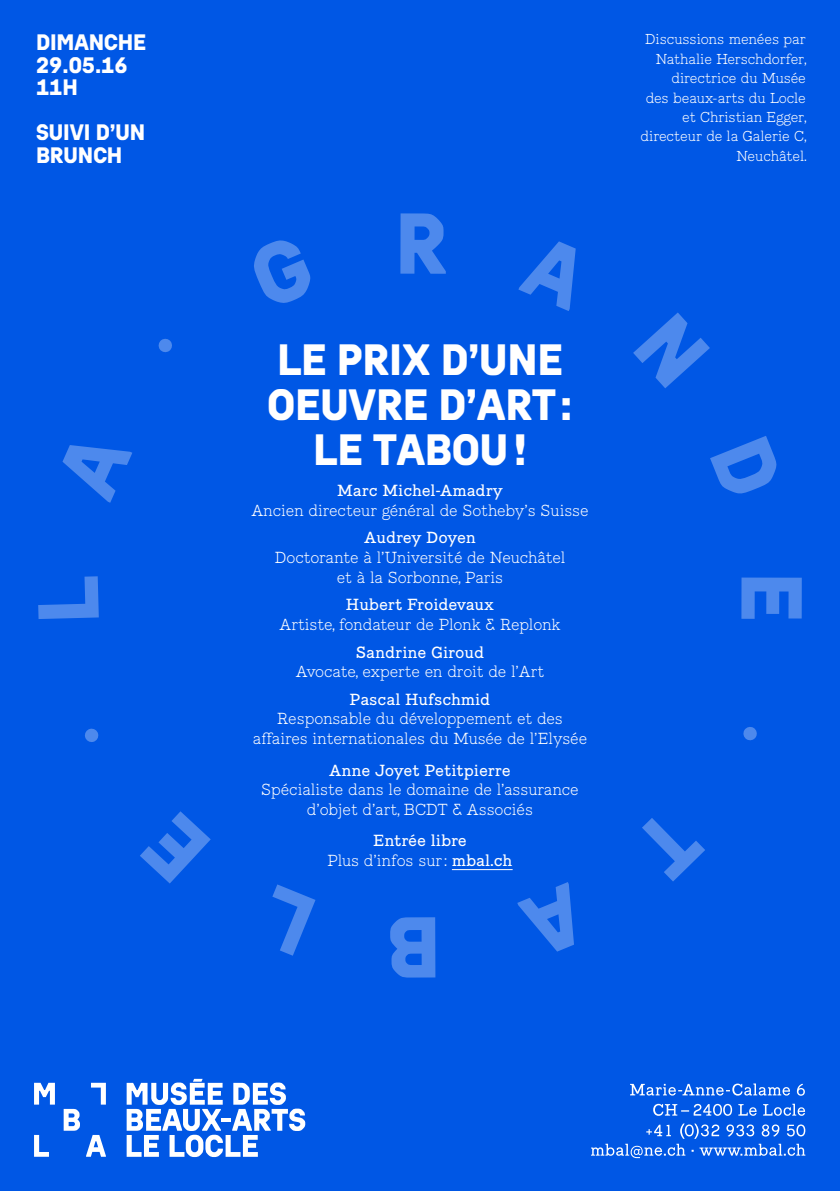
<style>
.page{position:relative;width:840px;height:1191px;background:#fff}
.page>*{position:absolute;margin:0;border:0;box-sizing:border-box;transform-origin:0 0}
.t1{font:700 42px/45px "MBAL";letter-spacing:-.005em;color:#fff;text-align:center}
.t2{font:700 21.4px/22.6px "MBAL";letter-spacing:-.005em;color:#fff}
.t3{font:300 15.6px/19.6px "Piek";letter-spacing:-.005em;color:#fff;text-align:center}
.t4{font:15.6px/19.6px "Piek";letter-spacing:-.005em;color:#fff;text-align:center}
.t5{font:300 14px/19.4px "Piek";letter-spacing:-.005em;color:#fff;text-align:right}
.s1{font-weight:300}
</style>
<div class="page">
<div style="left:0;top:0;width:839px;height:1191px;background:#0057e5"></div>
<svg style="left:34px;top:1082px;width:21px;height:22px"></svg>
<svg style="left:86px;top:1135px;width:20px;height:21px"></svg>
<svg style="left:34px;top:1135px;width:15px;height:21px"></svg>
<svg style="left:91px;top:1082px;width:15px;height:22px"></svg>
<svg style="left:64px;top:1108px;width:16px;height:22px"></svg>
<svg style="left:127px;top:1078px;width:178px;height:79px"></svg>
<svg style="left:591px;top:1123px;width:213px;height:35px"></svg>
<svg style="left:653px;top:1103px;width:151px;height:12px"></svg>
<svg style="left:630px;top:1083px;width:174px;height:12px"></svg>
<hr style="left:451px;top:869px;width:61px;height:1px;background:#fff">
<svg style="left:633px;top:312px;width:76px;height:76px"></svg>
<svg style="left:400px;top:213px;width:45px;height:61px"></svg>
<svg style="left:710px;top:436px;width:66px;height:58px"></svg>
<svg style="left:62px;top:445px;width:70px;height:58px"></svg>
<svg style="left:642px;top:818px;width:62px;height:63px"></svg>
<svg style="left:158px;top:338px;width:14px;height:15px"></svg>
<svg style="left:517px;top:882px;width:56px;height:69px"></svg>
<svg style="left:390px;top:917px;width:45px;height:60px"></svg>
<svg style="left:140px;top:811px;width:71px;height:72px"></svg>
<svg style="left:85px;top:728px;width:14px;height:14px"></svg>
<svg style="left:743px;top:727px;width:14px;height:14px"></svg>
<svg style="left:518px;top:241px;width:57px;height:70px"></svg>
<svg style="left:254px;top:240px;width:57px;height:63px"></svg>
<svg style="left:38px;top:576px;width:61px;height:43px"></svg>
<svg style="left:272px;top:884px;width:43px;height:71px"></svg>
<svg style="left:741px;top:577px;width:60px;height:42px"></svg>
<h2 class="t2" style="left:36px;top:31px;width:112px">DIMANCHE<br>29.05.16<br>11H</h2>
<h2 class="t2" style="left:36px;top:121px;width:111px">SUIVI D’UN<br>BRUNCH</h2>
<p class="t5" style="left:640px;top:30px;width:168px">Discussions menées par<br>Nathalie Herschdorfer, directrice du Musée<br>des beaux-arts du Locle et Christian Egger, directeur de la Galerie C,<br>Neuchâtel.</p>
<h1 class="t1" style="left:267px;top:337px;width:306px">LE PRIX D’UNE<br>OEUVRE D’ART:<br>LE TABOU!</h1>
<p class="t4" style="left:337px;top:481px;width:167px">Marc Michel-Amadry</p>
<p class="t3" style="left:251px;top:501px;width:338px">Ancien directeur général de Sotheby’s Suisse</p>
<p class="t4" style="left:364px;top:528px;width:113px">Audrey Doyen</p>
<p class="t3" style="left:275px;top:548px;width:292px">Doctorante à l’Université de Neuchâtel et à la Sorbonne, Paris</p>
<p class="t4" style="left:346px;top:595px;width:149px">Hubert Froidevaux</p>
<p class="t3" style="left:279px;top:615px;width:282px">Artiste, fondateur de Plonk &amp; Replonk</p>
<p class="t4" style="left:355px;top:642px;width:130px">Sandrine Giroud</p>
<p class="t3" style="left:296px;top:662px;width:250px">Avocate, experte en droit de l’Art</p>
<p class="t4" style="left:349px;top:689px;width:142px">Pascal Hufschmid</p>
<p class="t3" style="left:253px;top:709px;width:335px">Responsable du développement et des affaires internationales du Musée de l’Elysée</p>
<p class="t4" style="left:329px;top:760px;width:183px">Anne Joyet Petitpierre</p>
<p class="t3" style="left:261px;top:780px;width:319px">Spécialiste dans le domaine de l’assurance d’objet d’art, BCDT &amp; Associés</p>
<p class="t4" style="left:327px;top:831px;width:187px">Entrée libre<br><span class="s1">Plus d’infos sur :</span> mbal.ch</p>
</div>
